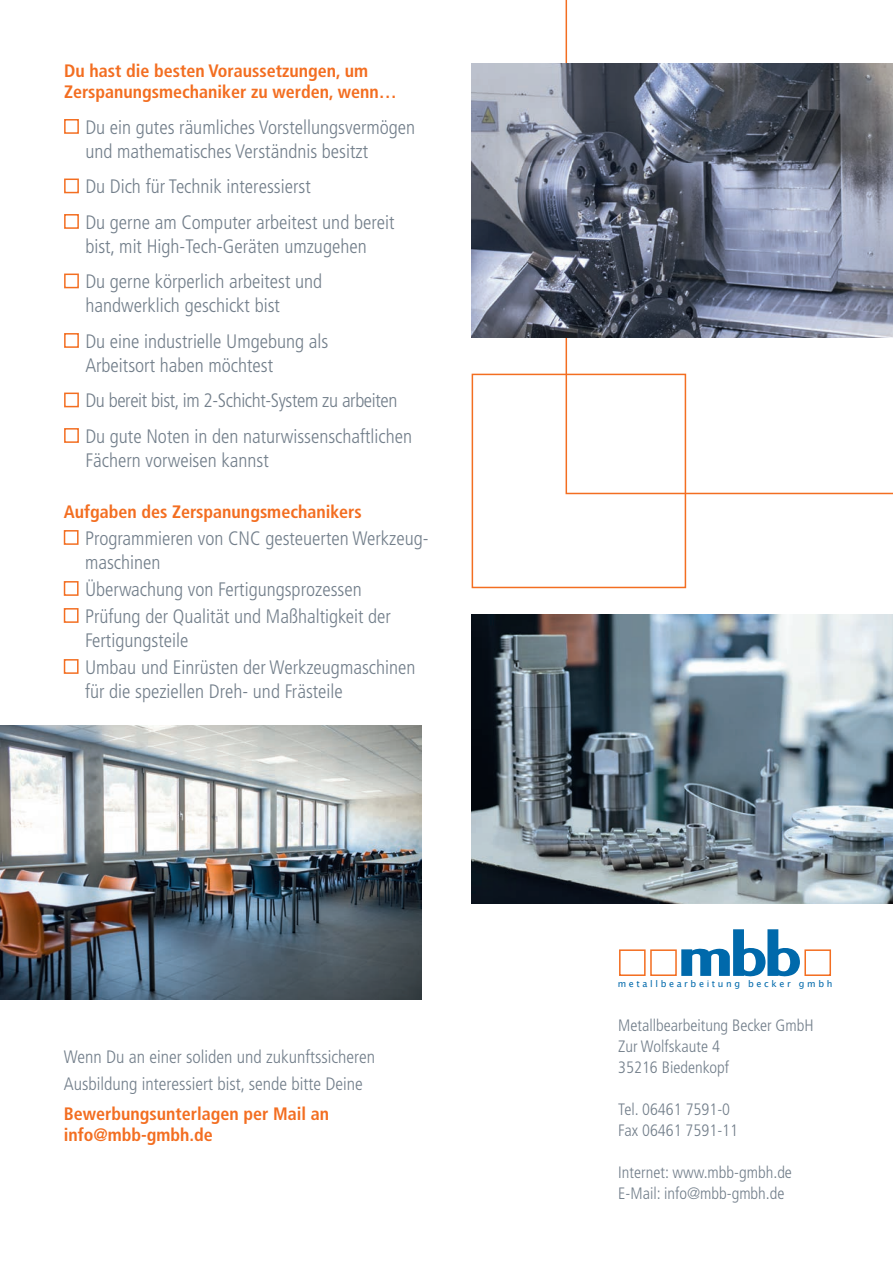
<style>
.page{position:relative;width:893px;height:1263px;background:#fff}
.page>*{position:absolute;margin:0;border:0;box-sizing:border-box;transform-origin:0 0}
.copy{font:300 condensed 19.5px/24px "Frutiger";color:#737f8b}
.copy-2{font:300 condensed 19.5px "Frutiger";letter-spacing:-.02em;color:#737f8b}
.copy_fett_orange{font:700 condensed 18px/21px "Frutiger";color:#f36e21}
.copy-3{font:300 condensed 18px/27px "Frutiger";color:#737f8b}
.t1{font:300 condensed 16.5px "Frutiger";color:#737f8b}
.t2{font:9.15px "Lucida Grande";letter-spacing:.285em;color:#0069ab}
</style>
<div class="page">
<svg style="left:566px;top:0;width:327px;height:494px"></svg>
<div style="left:472px;top:374px;width:214px;height:214px;border:2px solid #f36e21"></div>
<img style="left:472px;top:614px;width:421px;height:289px">
<img style="left:0;top:726px;width:421px;height:273px">
<img style="left:472px;top:64px;width:421px;height:274px">
<svg style="left:681px;top:929px;width:119px;height:48px"></svg>
<div style="left:619px;top:949px;width:27px;height:27px;border:2px solid #f36e21"></div>
<div style="left:650px;top:949px;width:27px;height:27px;border:2px solid #f36e21"></div>
<div style="left:804px;top:949px;width:27px;height:27px;border:2px solid #f36e21"></div>
<div style="left:64px;top:119px;width:15px;height:15px;border:2px solid #f36e21"></div>
<div style="left:64px;top:179px;width:15px;height:14px;border:2px solid #f36e21"></div>
<div style="left:64px;top:214px;width:15px;height:15px;border:2px solid #f36e21"></div>
<div style="left:64px;top:274px;width:15px;height:14px;border:2px solid #f36e21"></div>
<div style="left:64px;top:333px;width:15px;height:15px;border:2px solid #f36e21"></div>
<div style="left:64px;top:393px;width:15px;height:14px;border:2px solid #f36e21"></div>
<div style="left:64px;top:428px;width:15px;height:15px;border:2px solid #f36e21"></div>
<div style="left:64px;top:530px;width:15px;height:15px;border:2px solid #f36e21"></div>
<div style="left:64px;top:581px;width:15px;height:15px;border:2px solid #f36e21"></div>
<div style="left:64px;top:608px;width:15px;height:15px;border:2px solid #f36e21"></div>
<div style="left:64px;top:659px;width:15px;height:15px;border:2px solid #f36e21"></div>
<p class="copy_fett_orange" style="left:64px;top:61px;width:334px">Du hast die besten Voraussetzungen, um<br>Zerspanungsmechaniker zu werden, wenn…</p>
<p class="copy" style="left:85px;top:115px;width:331px">Du ein gutes räumliches Vorstellungsvermögen und mathematisches Verständnis besitzt</p>
<p class="copy" style="left:85px;top:175px;width:227px">Du Dich für Technik interessierst</p>
<p class="copy" style="left:85px;top:210px;width:311px">Du gerne am Computer arbeitest und bereit bist, mit High-Tech-Geräten umzugehen</p>
<p class="copy" style="left:85px;top:270px;width:238px">Du gerne körperlich arbeitest und handwerklich geschickt bist</p>
<p class="copy" style="left:85px;top:329px;width:245px">Du eine industrielle Umgebung als<br>Arbeitsort haben möchtest</p>
<p class="copy-2" style="left:85px;top:390px;width:314px">Du bereit bist, im 2-Schicht-System zu arbeiten</p>
<p class="copy" style="left:85px;top:424px;width:328px">Du gute Noten in den naturwissenschaftlichen<br>Fächern vorweisen kannst</p>
<p class="copy_fett_orange" style="left:64px;top:501px;width:299px">Aufgaben des Zerspanungsmechanikers</p>
<p class="copy" style="left:85px;top:526px;width:345px">Programmieren von CNC gesteuerten Werkzeug&shy;maschinen</p>
<p class="copy" style="left:85px;top:577px;width:278px">Überwachung von Fertigungsprozessen</p>
<p class="copy" style="left:85px;top:604px;width:307px">Prüfung der Qualität und Maßhaltigkeit der<br>Fertigungsteile</p>
<p class="copy" style="left:85px;top:655px;width:332px">Umbau und Einrüsten der Werkzeugmaschinen für die speziellen Dreh- und Frästeile</p>
<p class="copy-3" style="left:64px;top:1044px;width:313px">Wenn Du an einer soliden und zukunftssicheren<br>Ausbildung interessiert bist, sende bitte Deine</p>
<p class="copy_fett_orange" style="left:64px;top:1103px;width:267px">Bewerbungsunterlagen per Mail an info@mbb-gmbh.de</p>
<p class="t2" style="left:618px;top:979px;width:216px">metallbearbeitung becker gmbh</p>
<p class="t1" style="left:618px;top:1016px;width:197px">Metallbearbeitung Becker GmbH</p>
<p class="t1" style="left:618px;top:1037px;width:103px">Zur Wolfskaute 4</p>
<p class="t1" style="left:618px;top:1058px;width:112px">35216 Biedenkopf</p>
<p class="t1" style="left:618px;top:1100px;width:113px">Tel. 06461 7591-0</p>
<p class="t1" style="left:618px;top:1121px;width:121px">Fax 06461 7591-11</p>
<p class="t1" style="left:618px;top:1163px;width:175px">Internet: www.mbb-gmbh.de</p>
<p class="t1" style="left:618px;top:1184px;width:168px">E-Mail: info@mbb-gmbh.de</p>
</div>
